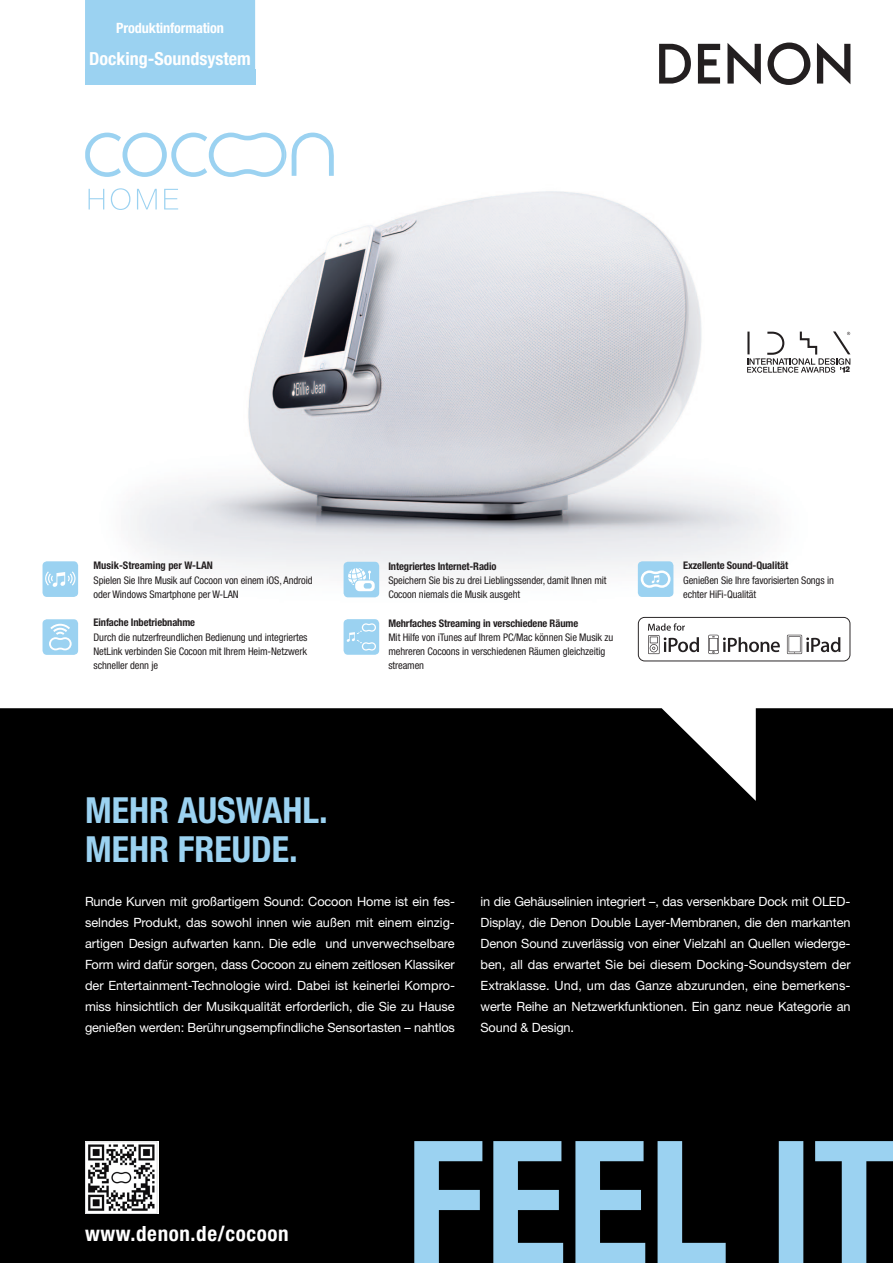
<style>
.page{position:relative;width:893px;height:1263px;background:#fff}
.page>*{position:absolute;margin:0;border:0;box-sizing:border-box;transform-origin:0 0}
.t1{font:700 condensed 36px/39px "Helvetica Neue";color:#9bd2f1}
.t2{font:700 condensed 21px "Helvetica Neue";letter-spacing:.03em;color:#fff}
.t3{font:700 condensed 18px "Helvetica Neue";color:#fff}
.t4{font:700 condensed 14.25px "Helvetica Neue";letter-spacing:-.01em;color:#fff}
.t5{font:12.75px/21px "Helvetica Neue LTW1 G";letter-spacing:-.01em;color:#fff;text-align:justify}
.t6{font:condensed 10.5px/14.2px "Helvetica Neue";letter-spacing:-.01em;color:#231f20}
.t7{font:700 condensed 10.5px "Helvetica Neue";letter-spacing:-.01em;color:#231f20}
.t8{font:900 8.1px "Helvetica";color:#231f20;scale:.91 1}
</style>
<div class="page">
<div style="left:0;top:708px;width:893px;height:555px;background:#000"></div>
<img style="left:88px;top:70px;width:686px;height:528px">
<svg style="left:727px;top:43px;width:34px;height:41px"></svg>
<svg style="left:698px;top:44px;width:22px;height:40px"></svg>
<svg style="left:817px;top:43px;width:33px;height:41px"></svg>
<svg style="left:659px;top:44px;width:32px;height:40px"></svg>
<svg style="left:767px;top:43px;width:43px;height:42px"></svg>
<img style="left:85px;top:133px;width:249px;height:44px">
<div style="left:85px;top:0;width:170px;height:70px;background:#9bd2f1"></div>
<div style="left:85px;top:70px;width:170px;height:15px;background:#9bd2f1"></div>
<img style="left:89px;top:188px;width:89px;height:22px">
<div style="left:43px;top:561px;width:35px;height:36px;background:#9bd2f1;border-radius:4px"></div>
<svg style="left:45px;top:571px;width:31px;height:16px"></svg>
<div style="left:344px;top:562px;width:35px;height:35px;background:#9bd2f1;border-radius:4px"></div>
<svg style="left:348px;top:568px;width:27px;height:23px"></svg>
<div style="left:43px;top:619px;width:35px;height:36px;background:#9bd2f1;border-radius:4px"></div>
<svg style="left:49px;top:624px;width:23px;height:26px"></svg>
<div style="left:638px;top:561px;width:35px;height:36px;background:#9bd2f1;border-radius:4px"></div>
<div style="left:344px;top:619px;width:35px;height:36px;background:#9bd2f1;border-radius:4px"></div>
<svg style="left:347px;top:623px;width:29px;height:27px"></svg>
<svg style="left:638px;top:617px;width:212px;height:44px"></svg>
<div style="left:744px;top:321px;width:110px;height:53px;background:#fff"></div>
<svg style="left:747px;top:331px;width:103px;height:42px"></svg>
<svg style="left:641px;top:570px;width:29px;height:18px"></svg>
<img style="left:85px;top:1142px;width:73px;height:72px">
<svg style="left:414px;top:1141px;width:479px;height:122px;background:#47606e"></svg>
<p class="t4" style="left:116px;top:19px;width:109px">Produktinformation</p>
<h3 class="t3" style="left:89px;top:48px;width:163px">Docking-Soundsystem</h3>
<p class="t8" style="left:845px;top:364px;width:7px">2</p>
<p class="t7" style="left:94px;top:559px;width:121px">Musik-Streaming per W-LAN</p>
<p class="t6" style="left:94px;top:573px;width:221px">Spielen Sie Ihre Musik auf Cocoon von einem iOS, Android oder Windows Smartphone per W-LAN</p>
<p class="t7" style="left:94px;top:616px;width:103px">Einfache Inbetriebnahme</p>
<p class="t6" style="left:94px;top:630px;width:215px;text-align:justify">Durch die nutzerfreundlichen Bedienung und integriertes NetLink verbinden Sie Cocoon mit Ihrem Heim-Netzwerk schneller denn je</p>
<h1 class="t1" style="left:85px;top:790px;width:244px">MEHR AUSWAHL.<br>MEHR FREUDE.</h1>
<p class="t7" style="left:388px;top:559px;width:110px">Integriertes Internet-Radio</p>
<p class="t6" style="left:388px;top:573px;width:220px">Speichern Sie bis zu drei Lieblingssender, damit Ihnen mit<br>Cocoon niemals die Musik ausgeht</p>
<p class="t7" style="left:388px;top:616px;width:191px">Mehrfaches Streaming in verschiedene Räume</p>
<p class="t6" style="left:388px;top:630px;width:226px">Mit Hilfe von iTunes auf Ihrem PC/Mac können Sie Musik zu mehreren Cocoons in verschiedenen Räumen gleichzeitig streamen</p>
<p class="t7" style="left:683px;top:559px;width:106px">Exzellente Sound-Qualität</p>
<p class="t6" style="left:683px;top:573px;width:152px">Genießen Sie Ihre favorisierten Songs in echter HiFi-Qualität</p>
<p class="t5" style="left:85px;top:890px;width:371px">Runde Kurven mit großartigem Sound: Cocoon Home ist ein fes&shy;selndes Produkt, das sowohl innen wie außen mit einem einzig&shy;artigen Design aufwarten kann. Die edle und unverwechselbare Form wird dafür sorgen, dass Cocoon zu einem zeitlosen Klassiker der Entertainment-Technologie wird. Dabei ist keinerlei Kompro&shy;miss hinsichtlich der Musikqualität erforderlich, die Sie zu Hause genießen werden: Berührungsempfindliche Sensortasten – nahtlos</p>
<p class="t5" style="left:480px;top:890px;width:372px">in die Gehäuselinien integriert –, das versenkbare Dock mit OLED-Display, die Denon Double Layer-Membranen, die den markanten Denon Sound zuverlässig von einer Vielzahl an Quellen wiederge&shy;ben, all das erwartet Sie bei diesem Docking-Soundsystem der Extraklasse. Und, um das Ganze abzurunden, eine bemerkens&shy;werte Reihe an Netzwerkfunktionen. Ein ganz neue Kategorie an Sound &amp; Design.</p>
<h2 class="t2" style="left:85px;top:1221px;width:205px">www.denon.de/cocoon</h2>
</div>
